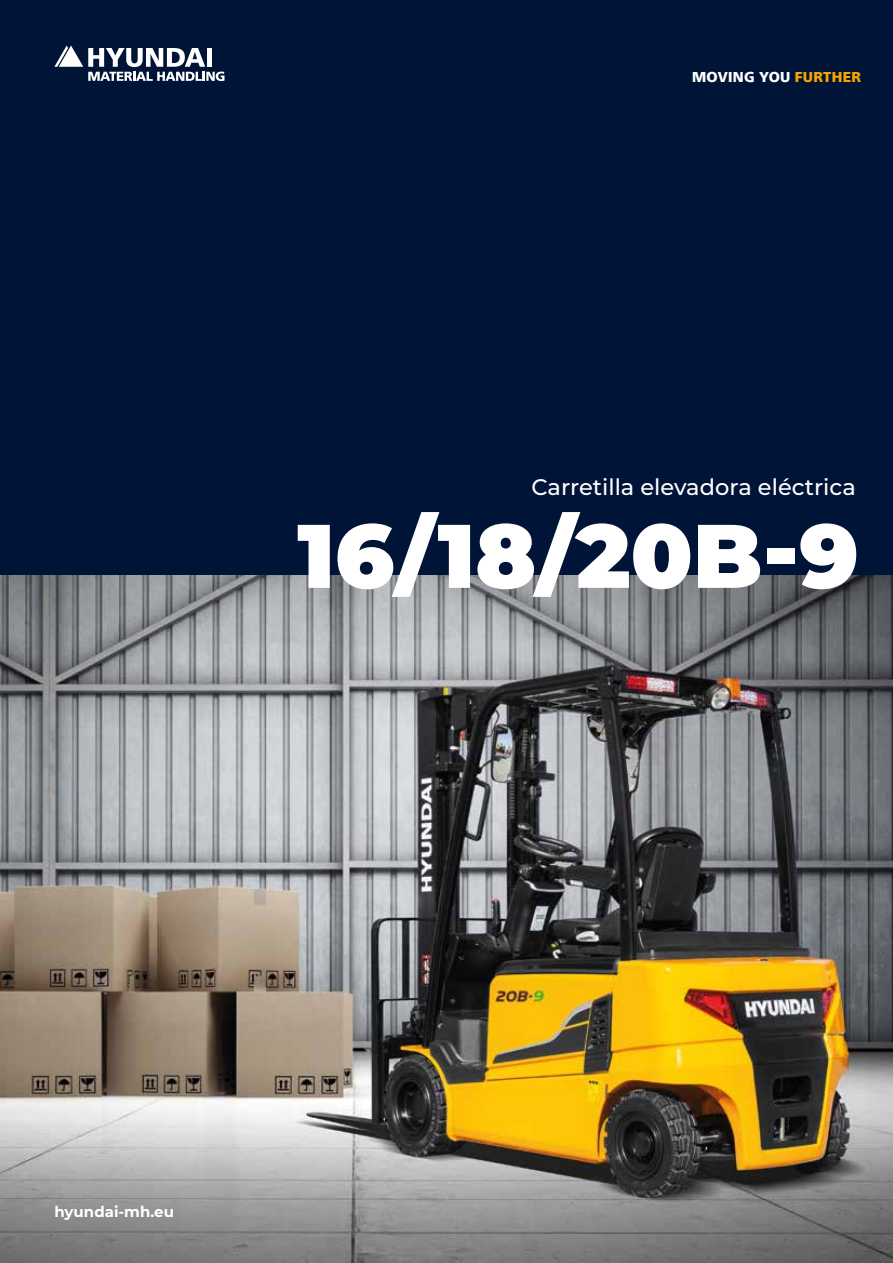
<style>
.page{position:relative;width:893px;height:1263px;background:#fff}
.page>*{position:absolute;margin:0;border:0;box-sizing:border-box;transform-origin:0 0}
.t1{font:900 90px "Montserrat";color:#fff}
.t2{font:500 22.5px "Montserrat";color:#fff}
.t3{font:700 15px "Montserrat";color:#fff}
.t4{font:900 14.25px "Neue Frutiger World";letter-spacing:.02em;color:#fff}
.s1{color:#f7a600}
</style>
<div class="page">
<img style="left:0;top:574px;width:893px;height:689px">
<div style="left:0;top:0;width:893px;height:574px;background:#001437"></div>
<svg style="left:54px;top:46px;width:170px;height:35px"></svg>
<p class="t4" style="left:692px;top:69px;width:170px">MOVING YOU <span class="s1">FURTHER</span></p>
<p class="t2" style="left:531px;top:471px;width:326px">Carretilla elevadora eléctrica</p>
<h1 class="t1" style="left:297px;top:488px;width:563px">16/18/20B-9</h1>
<p class="t3" style="left:54px;top:1200px;width:121px">hyundai-mh.eu</p>
</div>
